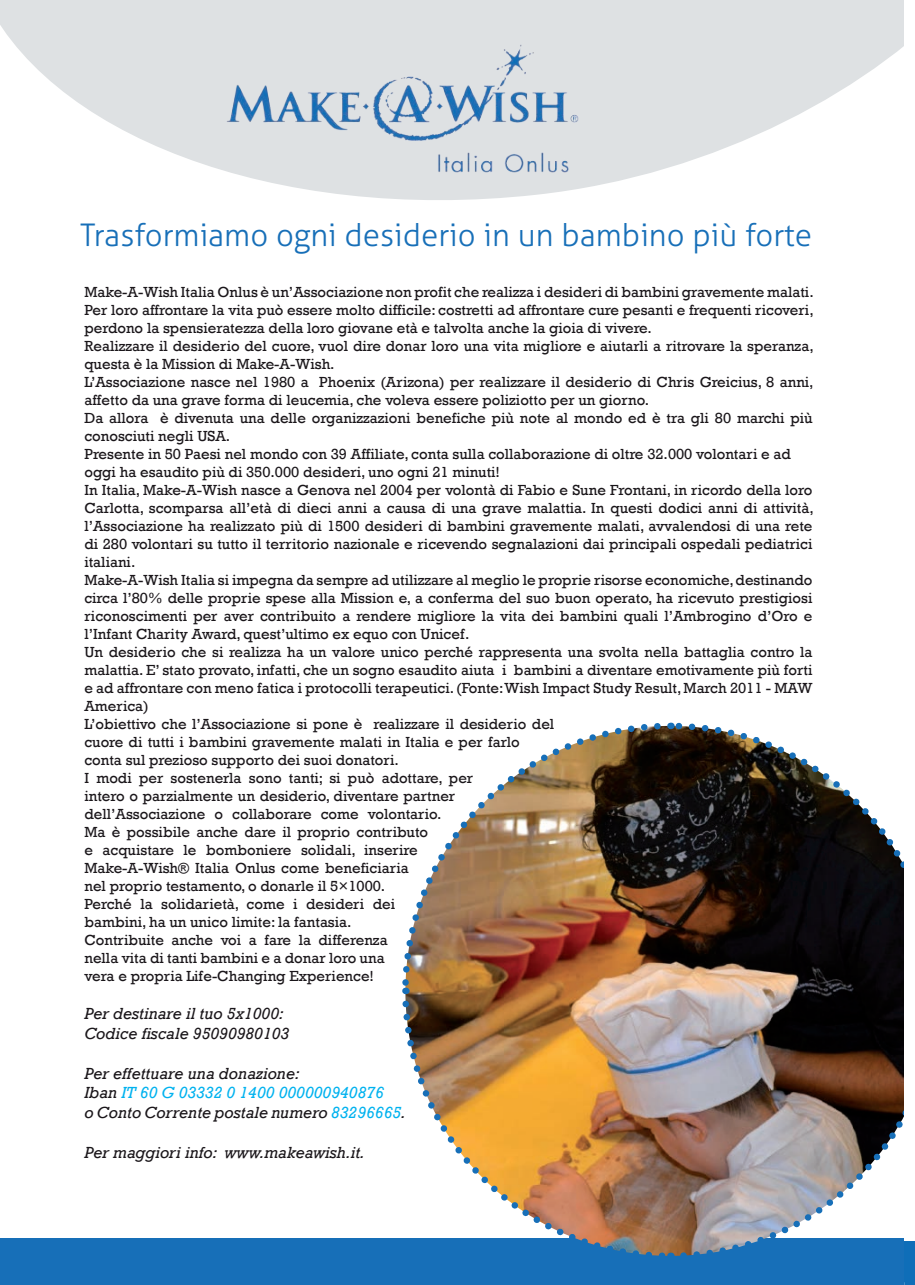
<style>
.page{position:relative;width:915px;height:1285px;background:#fff}
.page>*{position:absolute;margin:0;border:0;box-sizing:border-box;transform-origin:0 0}
.t1{font:300 31.2px "Aller";color:#176fb8}
.t2{font:italic 16.5px/19.8px "Rockwell";color:#1a161a}
.t3{font:15px/18px "Rockwell";color:#1a161a}
.s1{color:#00b2ef}
</style>
<div class="page">
<svg style="left:0;top:0;width:904px;height:200px;fill:#dee1e3"></svg>
<div style="left:0;top:1238px;width:905px;height:46px;background:#176fb8"></div>
<img style="left:223px;top:43px;width:358px;height:136px">
<img style="left:405px;top:725px;width:499px;height:530px">
<img style="left:676px;top:990px;width:228px;height:266px">
<svg style="left:670px;top:722px;width:234px;height:262px"></svg>
<img style="left:402px;top:723px;width:262px;height:267px">
<img style="left:402px;top:996px;width:268px;height:260px">
<div style="left:904px;top:1241px;width:10px;height:43px;background:#0f6eb8"></div>
<h1 class="t1" style="left:80px;top:216px;width:733px">Trasformiamo ogni desiderio in un bambino più forte</h1>
<p class="t3" style="left:84px;top:283px;width:730px">Make-A-Wish Italia Onlus è un’Associazione non profit che realizza i desideri di bambini gravemente malati.<br>Per loro affrontare la vita può essere molto difficile: costretti ad affrontare cure pesanti e frequenti ricoveri, perdono la spensieratezza della loro giovane età e talvolta anche la gioia di vivere.<br>Realizzare il desiderio del cuore, vuol dire donar loro una vita migliore e aiutarli a ritrovare la speranza, questa è la Mission di Make-A-Wish.<br>L’Associazione nasce nel 1980 a Phoenix (Arizona) per realizzare il desiderio di Chris Greicius, 8 anni, affetto da una grave forma di leucemia, che voleva essere poliziotto per un giorno.<br>Da allora è divenuta una delle organizzazioni benefiche più note al mondo ed è tra gli 80 marchi più conosciuti negli USA.<br>Presente in 50 Paesi nel mondo con 39 Affiliate, conta sulla collaborazione di oltre 32.000 volontari e ad oggi ha esaudito più di 350.000 desideri, uno ogni 21 minuti!<br>In Italia, Make-A-Wish nasce a Genova nel 2004 per volontà di Fabio e Sune Frontani, in ricordo della loro Carlotta, scomparsa all’età di dieci anni a causa di una grave malattia. In questi dodici anni di attività, l’Associazione ha realizzato più di 1500 desideri di bambini gravemente malati, avvalendosi di una rete di 280 volontari su tutto il territorio nazionale e ricevendo segnalazioni dai principali ospedali pediatrici italiani.<br>Make-A-Wish Italia si impegna da sempre ad utilizzare al meglio le proprie risorse economiche, destinando circa l’80% delle proprie spese alla Mission e, a conferma del suo buon operato, ha ricevuto prestigiosi riconoscimenti per aver contribuito a rendere migliore la vita dei bambini quali l’Ambrogino d’Oro e l’Infant Charity Award, quest’ultimo ex equo con Unicef.<br>Un desiderio che si realizza ha un valore unico perché rappresenta una svolta nella battaglia contro la malattia. E’ stato provato, infatti, che un sogno esaudito aiuta i bambini a diventare emotivamente più forti e ad affrontare con meno fatica i protocolli terapeutici. (Fonte: Wish Impact Study Result, March 2011 - MAW America)<br>L’obiettivo che l’Associazione si pone è realizzare il desiderio del<br>cuore di tutti i bambini gravemente malati in Italia e per farlo<br>conta sul prezioso supporto dei suoi donatori.<br>I modi per sostenerla sono tanti; si può adottare, per<br>intero o parzialmente un desiderio, diventare partner<br>dell’Associazione o collaborare come volontario.<br>Ma è possibile anche dare il proprio contributo<br>e acquistare le bomboniere solidali, inserire<br>Make-A-Wish® Italia Onlus come beneficiaria<br>nel proprio testamento, o donarle il 5×1000.<br>Perché la solidarietà, come i desideri dei<br>bambini, ha un unico limite: la fantasia.<br>Contribuite anche voi a fare la differenza<br>nella vita di tanti bambini e a donar loro una<br>vera e propria Life-Changing Experience!</p>
<p class="t2" style="left:84px;top:1003px;width:206px">Per destinare il tuo 5x1000:<br>Codice fiscale 95090980103</p>
<p class="t2" style="left:84px;top:1063px;width:323px">Per effettuare una donazione:<br>Iban <span class="s1">IT 60 G 03332 0 1400 000000940876<br></span>o Conto Corrente postale numero <span class="s1">83296665</span>.</p>
<p class="t2" style="left:84px;top:1142px;width:282px">Per maggiori info: www.makeawish.it.</p>
</div>
